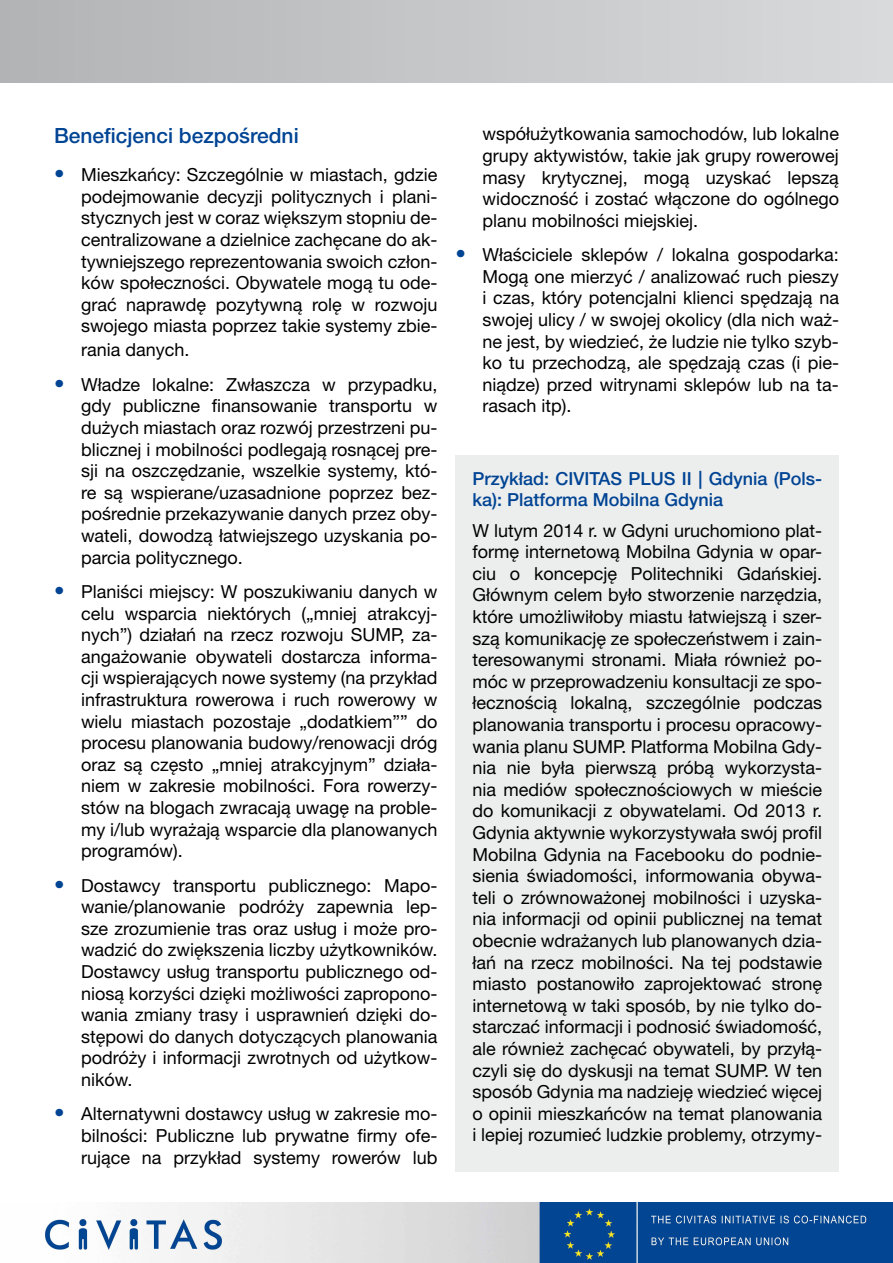
<style>
.page{position:relative;width:893px;height:1263px;background:#fff}
.page>*{position:absolute;margin:0;border:0;box-sizing:border-box;transform-origin:0 0}
.t1{font:500 21px "Helvetica Neue LT Pro";color:#004494}
.t2{font:18px/21.6px "Helvetica Neue LT Pro";color:#000;text-align:justify}
.t3{font:500 18px/21.6px "Helvetica Neue LT Pro";color:#004494}
.s1{font-size:21px;color:#004494}
</style>
<div class="page">
<div style="left:0;top:0;width:893px;height:82px;background:linear-gradient(to right,#b2b3b5,#d9dadb)"></div>
<div style="left:455px;top:455px;width:384px;height:716px;background:#eceded"></div>
<img style="left:45px;top:1203px;width:848px;height:60px">
<p class="t1" style="left:54px;top:123px;width:246px">Beneficjenci bezpośredni</p>
<p class="t2" style="left:81px;top:164px;width:358px;text-indent:-27px"><span class="s1">•</span> Mieszkańcy: Szczególnie w miastach, gdzie podejmowanie decyzji politycznych i plani&shy;stycznych jest w coraz większym stopniu de&shy;centralizowane a dzielnice zachęcane do ak&shy;tywniejszego reprezentowania swoich człon&shy;ków społeczności. Obywatele mogą tu ode&shy;grać naprawdę pozytywną rolę w rozwoju swojego miasta poprzez takie systemy zbie-</p>
<p class="t2" style="left:81px;top:339px;width:110px">rania danych.</p>
<p class="t2" style="left:81px;top:373px;width:358px;text-indent:-27px"><span class="s1">•</span> Władze lokalne: Zwłaszcza w przypadku, gdy publiczne finansowanie transportu w dużych miastach oraz rozwój przestrzeni pu&shy;blicznej i mobilności podlegają rosnącej pre&shy;sji na oszczędzanie, wszelkie systemy, któ&shy;re są wspierane/uzasadnione poprzez bez&shy;pośrednie przekazywanie danych przez oby&shy;wateli, dowodzą łatwiejszego uzyskania po&shy;parcia politycznego.</p>
<p class="t2" style="left:81px;top:580px;width:358px;text-indent:-27px"><span class="s1">•</span> Planiści miejscy: W poszukiwaniu danych w celu wsparcia niektórych („mniej atrakcyj&shy;nych”) działań na rzecz rozwoju SUMP, za&shy;angażowanie obywateli dostarcza informa&shy;cji wspierających nowe systemy (na przykład infrastruktura rowerowa i ruch rowerowy w wielu miastach pozostaje „dodatkiem”” do procesu planowania budowy/renowacji dróg oraz są często „mniej atrakcyjnym” działa&shy;niem w zakresie mobilności. Fora rowerzy&shy;stów na blogach zwracają uwagę na proble&shy;my i/lub wyrażają wsparcie dla planowanych programów).</p>
<p class="t2" style="left:81px;top:874px;width:358px;text-indent:-27px"><span class="s1">•</span> Dostawcy transportu publicznego: Mapo&shy;wanie/planowanie podróży zapewnia lep&shy;sze zrozumienie tras oraz usług i może pro&shy;wadzić do zwiększenia liczby użytkowników.<br>Dostawcy usług transportu publicznego od&shy;niosą korzyści dzięki możliwości zapropono&shy;wania zmiany trasy i usprawnień dzięki do&shy;stępowi do danych dotyczących planowania podróży i informacji zwrotnych od użytkow&shy;ników.</p>
<p class="t2" style="left:81px;top:1103px;width:358px;text-indent:-27px"><span class="s1">•</span> Alternatywni dostawcy usług w zakresie mo&shy;bilności: Publiczne lub prywatne firmy ofe&shy;rujące na przykład systemy rowerów lub</p>
<p class="t2" style="left:482px;top:123px;width:358px">współużytkowania samochodów, lub lokalne grupy aktywistów, takie jak grupy rowerowej masy krytycznej, mogą uzyskać lepszą widoczność i zostać włączone do ogólnego planu mobilności miejskiej.</p>
<p class="t2" style="left:482px;top:244px;width:358px;text-indent:-27px"><span class="s1">•</span> Właściciele sklepów / lokalna gospodarka:<br>Mogą one mierzyć / analizować ruch pieszy i czas, który potencjalni klienci spędzają na swojej ulicy / w swojej okolicy (dla nich waż&shy;ne jest, by wiedzieć, że ludzie nie tylko szyb&shy;ko tu przechodzą, ale spędzają czas (i pie&shy;niądze) przed witrynami sklepów lub na ta&shy;rasach itp).</p>
<p class="t3" style="left:472px;top:467px;width:351px">Przykład: CIVITAS PLUS II | Gdynia (Pols&shy;ka): Platforma Mobilna Gdynia</p>
<p class="t2" style="left:472px;top:519px;width:351px">W lutym 2014 r. w Gdyni uruchomiono plat&shy;formę internetową Mobilna Gdynia w opar&shy;ciu o koncepcję Politechniki Gdańskiej.<br>Głównym celem było stworzenie narzędzia, które umożliwiłoby miastu łatwiejszą i szer&shy;szą komunikację ze społeczeństwem i zain&shy;teresowanymi stronami. Miała również po&shy;móc w przeprowadzeniu konsultacji ze spo&shy;łecznością lokalną, szczególnie podczas planowania transportu i procesu opracowy&shy;wania planu SUMP. Platforma Mobilna Gdy&shy;nia nie była pierwszą próbą wykorzysta&shy;nia mediów społecznościowych w mieście do komunikacji z obywatelami. Od 2013 r.<br>Gdynia aktywnie wykorzystywała swój profil Mobilna Gdynia na Facebooku do podnie&shy;sienia świadomości, informowania obywa&shy;teli o zrównoważonej mobilności i uzyska&shy;nia informacji od opinii publicznej na temat obecnie wdrażanych lub planowanych dzia&shy;łań na rzecz mobilności. Na tej podstawie miasto postanowiło zaprojektować stronę internetową w taki sposób, by nie tylko do&shy;starczać informacji i podnosić świadomość, ale również zachęcać obywateli, by przyłą&shy;czyli się do dyskusji na temat SUMP. W ten sposób Gdynia ma nadzieję wiedzieć więcej o opinii mieszkańców na temat planowania i lepiej rozumieć ludzkie problemy, otrzymy-</p>
</div>
